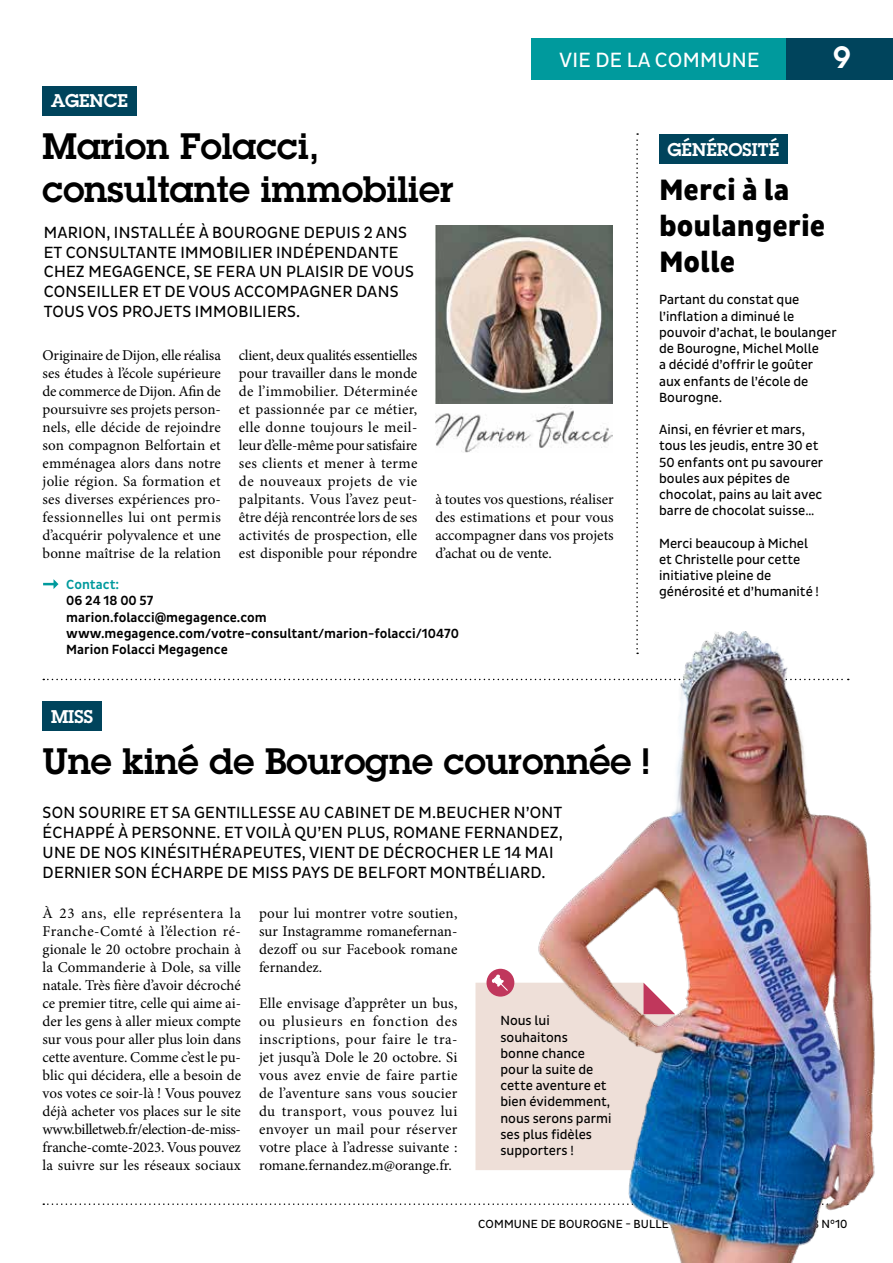
<style>
.page{position:relative;width:893px;height:1263px;background:#fff}
.page>*{position:absolute;margin:0;border:0;box-sizing:border-box;transform-origin:0 0}
.t1{font:600 36px/43.2px "Lubalin Graph Std";color:#000}
.t2{font:800 30px/36px "Pluto Sans Cond";color:#000}
.t3{font:600 30px "Lubalin Graph Std";color:#fff}
.t4{font:21px "Pluto Sans Cond";letter-spacing:.015em;color:#fff}
.t5{font:600 18px "Lubalin Graph Std";color:#fff}
.t6{font:16.5px/19.8px "Pluto Sans Cond";letter-spacing:.015em;color:#000}
.t7{font:15px/18px "Minion Pro";color:#000;text-align:justify}
.t8{font:13.5px/16.2px "Pluto Sans Cond";color:#000}
.t9{font:500 13.5px/16.2px "Pluto Sans Cond";color:#000}
.t10{font:500 13.5px "Pluto Sans Cond";color:#009a9d}
.t11{font:12px "Pluto Sans Cond";letter-spacing:.015em;color:#000}
</style>
<div class="page">
<svg style="left:43px;top:679px;width:478px;height:1px"></svg>
<img style="left:436px;top:405px;width:177px;height:48px">
<img style="left:435px;top:225px;width:178px;height:178px">
<div style="left:531px;top:38px;width:256px;height:42px;background:#009a9d"></div>
<div style="left:659px;top:134px;width:129px;height:30px;background:#00445c"></div>
<div style="left:43px;top:86px;width:94px;height:30px;background:#00445c"></div>
<svg style="left:43px;top:579px;width:15px;height:10px"></svg>
<div style="left:43px;top:701px;width:59px;height:30px;background:#00445c"></div>
<svg style="left:636px;top:133px;width:2px;height:498px"></svg>
<div style="left:486px;top:969px;width:28px;height:27px;background:#c0375c;border-radius:50%"></div>
<svg style="left:475px;top:974px;width:46px;height:196px;background:#ecd8d3"></svg>
<svg style="left:43px;top:1203px;width:478px;height:2px"></svg>
<div style="left:787px;top:38px;width:106px;height:42px;background:#00445c"></div>
<img style="left:521px;top:631px;width:354px;height:632px">
<h3 class="t4" style="left:559px;top:48px;width:202px">VIE DE LA COMMUNE</h3>
<h2 class="t3" style="left:833px;top:37px;width:19px">9</h2>
<p class="t5" style="left:51px;top:89px;width:79px">AGENCE</p>
<h1 class="t1" style="left:43px;top:124px;width:413px">Marion Folacci, consultante immobilier</h1>
<p class="t6" style="left:44px;top:223px;width:372px">MARION, INSTALLÉE À BOUROGNE DEPUIS 2 ANS ET CONSULTANTE IMMOBILIER INDÉPENDANTE CHEZ MEGAGENCE, SE FERA UN PLAISIR DE VOUS CONSEILLER ET DE VOUS ACCOMPAGNER DANS TOUS VOS PROJETS IMMOBILIERS.</p>
<p class="t7" style="left:43px;top:346px;width:180px">Originaire de Dijon, elle réalisa ses études à l’école supérieure de commerce de Dijon. Afin de poursuivre ses projets person&shy;nels, elle décide de rejoindre son compagnon Belfortain et emménagea alors dans notre jolie région. Sa formation et ses diverses expériences pro&shy;fessionnelles lui ont permis d’acquérir polyvalence et une bonne maîtrise de la relation</p>
<p class="t7" style="left:239px;top:346px;width:180px">client, deux qualités essentielles pour travailler dans le monde de l’immobilier. Déterminée et passionnée par ce métier, elle donne toujours le meil&shy;leur d’elle-même pour satisfaire ses clients et mener à terme de nouveaux projets de vie palpitants. Vous l’avez peut&shy;être déjà rencontrée lors de ses activités de prospection, elle est disponible pour répondre</p>
<p class="t7" style="left:435px;top:490px;width:180px">à toutes vos questions, réaliser des estimations et pour vous accompagner dans vos projets d’achat ou de vente.</p>
<p class="t10" style="left:66px;top:577px;width:55px">Contact:</p>
<p class="t9" style="left:66px;top:593px;width:394px">06 24 18 00 57<br>marion.folacci@megagence.com www.megagence.com/votre-consultant/marion-folacci/10470<br>Marion Folacci Megagence</p>
<p class="t5" style="left:668px;top:137px;width:113px">GÉNÉROSITÉ</p>
<h2 class="t2" style="left:659px;top:173px;width:168px">Merci à la boulangerie<br>Molle</h2>
<p class="t8" style="left:659px;top:292px;width:179px">Partant du constat que l’inflation a diminué le pouvoir d’achat, le boulanger de Bourogne, Michel Molle<br>a décidé d’offrir le goûter aux enfants de l’école de<br>Bourogne.</p>
<p class="t8" style="left:659px;top:422px;width:166px">Ainsi, en février et mars, tous les jeudis, entre 30 et<br>50 enfants ont pu savourer boules aux pépites de chocolat, pains au lait avec barre de chocolat suisse…</p>
<p class="t8" style="left:659px;top:535px;width:161px">Merci beaucoup à Michel et Christelle pour cette initiative pleine de générosité et d’humanité !</p>
<p class="t5" style="left:51px;top:704px;width:44px">MISS</p>
<h1 class="t1" style="left:43px;top:739px;width:608px">Une kiné de Bourogne couronnée !</h1>
<p class="t6" style="left:43px;top:803px;width:522px">SON SOURIRE ET SA GENTILLESSE AU CABINET DE M.BEUCHER N’ONT ÉCHAPPÉ À PERSONNE. ET VOILÀ QU’EN PLUS, ROMANE FERNANDEZ, UNE DE NOS KINÉSITHÉRAPEUTES, VIENT DE DÉCROCHER LE 14 MAI DERNIER SON ÉCHARPE DE MISS PAYS DE BELFORT MONTBÉLIARD.</p>
<p class="t7" style="left:43px;top:904px;width:200px">À 23 ans, elle représentera la Franche-Comté à l’élection ré&shy;gionale le 20 octobre prochain à la Commanderie à Dole, sa ville natale. Très fière d’avoir décroché ce premier titre, celle qui aime ai&shy;der les gens à aller mieux compte sur vous pour aller plus loin dans cette aventure. Comme c’est le pu&shy;blic qui décidera, elle a besoin de vos votes ce soir-là ! Vous pouvez déjà acheter vos places sur le site www.billetweb.fr/election-de-miss&shy;franche-comte-2023. Vous pouvez la suivre sur les réseaux sociaux</p>
<p class="t7" style="left:259px;top:904px;width:200px">pour lui montrer votre soutien, sur Instagramme romanefernan&shy;dezoff ou sur Facebook romane fernandez.</p>
<p class="t7" style="left:259px;top:994px;width:200px">Elle envisage d’apprêter un bus, ou plusieurs en fonction des inscriptions, pour faire le tra&shy;jet jusqu’à Dole le 20 octobre. Si vous avez envie de faire partie de l’aventure sans vous soucier du transport, vous pouvez lui envoyer un mail pour réserver votre place à l’adresse suivante : romane.fernandez.m@orange.fr.</p>
<p class="t8" style="left:500px;top:1013px;width:112px">Nous lui souhaitons<br>bonne chance pour la suite de cette aventure et bien évidemment, nous serons parmi ses plus fidèles supporters !</p>
<p class="t11" style="left:478px;top:1217px;width:371px">COMMUNE DE BOUROGNE - BULLETIN MUNICIPAL - JUIN 2023 N°10</p>
</div>
